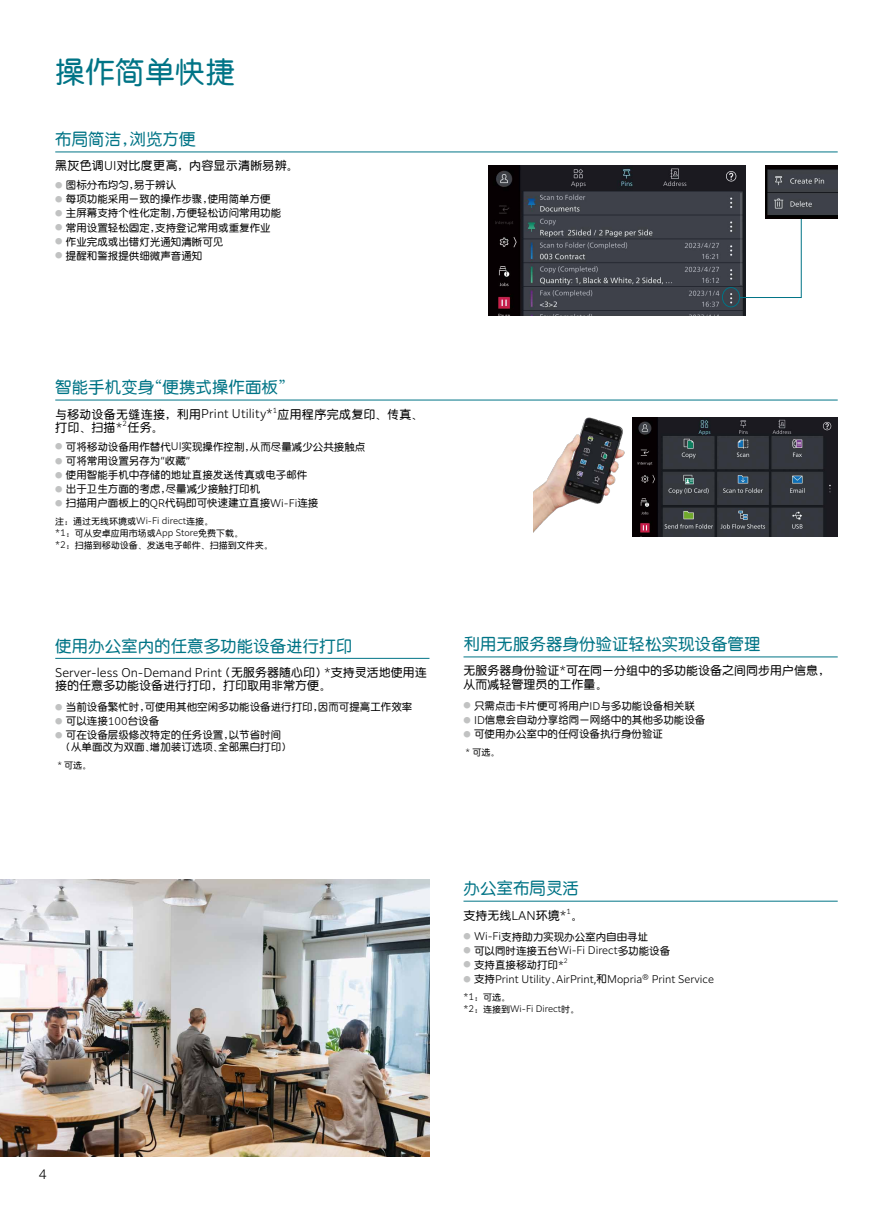
<style>
.page{position:relative;width:893px;height:1212px;background:#fff}
.page>*{position:absolute;margin:0;border:0;box-sizing:border-box;transform-origin:0 0}
.t1{font:30px "H Ye 3 gs G Bpc EUC H";color:#007486}
.t2{font:16.5px "H Ye 3 gs G Bpc EUC H";color:#007486}
.t3{font:300 12.75px "Clarimo UDPE";color:#000}
.t4{font:12px/13.5px "H Ye 3 gs G Bpc EUC H";color:#000}
.t5{font:12px/13.5px "H Ye 3 gs G Bpc EUC H";letter-spacing:.025em;color:#000}
.t6{font:300 12px "Clarimo UDPE";color:#000}
.t7{font:12px "H Ye 3 gs G Bpc EUC H";letter-spacing:.02em;color:#000}
.t8{font:10.5px/12px "H Ye 3 gs G Bpc EUC H";color:#000}
.t9{font:300 10.5px "Clarimo UDPE";color:#000}
.t10{font:9px/12px "H Ye 3 gs G Bpc EUC H";color:#000}
.t11{font:300 9px "Clarimo UDPE";color:#000}
.t12{font:300 7.05px "Clarimo UDPE";color:#000}
.t13{font:300 6.15px "Clarimo UDPE";color:#000}
.s1{font-family:"Clarimo UDPE";font-weight:300}
.s2{font-family:"UD Shin Go SC Gbe";font-size:7.35px;color:#c1c2c2}
.s3{font-family:"H Ye 3 gs G Bpc EUC H";font-weight:400}
.s4{font-family:"Clarimo UDPE";font-weight:300;font-size:8.25px}
.s5{font-family:"H Ye 3 gs G Bpc EUC H";font-weight:400;font-size:12px}
.s6{font-family:"UD Shin Go SC Gbe";font-weight:400;font-size:7.35px;color:#c1c2c2}
</style>
<div class="page">
<hr style="left:55px;top:152px;width:783px;height:1px;background:#007486">
<hr style="left:463px;top:901px;width:375px;height:1px;background:#007486">
<hr style="left:463px;top:657px;width:375px;height:1px;background:#007486">
<hr style="left:55px;top:658px;width:374px;height:1px;background:#007486">
<img style="left:0;top:880px;width:430px;height:277px">
<hr style="left:55px;top:400px;width:783px;height:1px;background:#007486">
<img style="left:489px;top:165px;width:256px;height:150px">
<div style="left:722px;top:287px;width:18px;height:20px;border:1px solid #007486;border-radius:50%"></div>
<svg style="left:739px;top:214px;width:63px;height:84px"></svg>
<img style="left:766px;top:166px;width:72px;height:52px">
<img style="left:633px;top:417px;width:204px;height:119px">
<img style="left:533px;top:417px;width:91px;height:116px">
<h1 class="t1" style="left:55px;top:57px;width:182px">操作简单快捷</h1>
<h2 class="t2" style="left:55px;top:131px;width:142px">布局简洁，浏览方便</h2>
<p class="t7" style="left:55px;top:160px;width:245px">黑灰色调<span class="s1">UI</span>对比度更高，内容显示清晰易辨。</p>
<p class="t8" style="left:55px;top:179px;width:122px"><span class="s2">●</span> 图标分布均匀，易于辨认</p>
<p class="t8" style="left:55px;top:193px;width:217px"><span class="s2">●</span> 每项功能采用一致的操作步骤，使用简单方便</p>
<p class="t8" style="left:55px;top:207px;width:227px"><span class="s2">●</span> 主屏幕支持个性化定制，方便轻松访问常用功能</p>
<p class="t8" style="left:55px;top:221px;width:217px"><span class="s2">●</span> 常用设置轻松固定，支持登记常用或重复作业</p>
<p class="t8" style="left:55px;top:236px;width:170px"><span class="s2">●</span> 作业完成或出错灯光通知清晰可见</p>
<p class="t8" style="left:55px;top:250px;width:149px"><span class="s2">●</span> 提醒和警报提供细微声音通知</p>
<h2 class="t2" style="left:55px;top:379px;width:241px">智能手机变身“便携式操作面板”</h2>
<p class="t5" style="left:55px;top:407px;width:369px">与移动设备无缝连接，利用<span class="s1">Print Utility*</span><sup>1</sup>应用程序完成复印、传真、打印、扫描<span class="s1">*</span><sup>2</sup>任务。</p>
<p class="t8" style="left:55px;top:441px;width:312px"><span class="s2">●</span> 可将移动设备用作替代<span class="s1">UI</span>实现操作控制，从而尽量减少公共接触点</p>
<p class="t8" style="left:55px;top:455px;width:137px"><span class="s2">●</span> 可将常用设置另存为<span class="s1">“</span>收藏<span class="s1">”</span></p>
<p class="t8" style="left:55px;top:469px;width:254px"><span class="s2">●</span> 使用智能手机中存储的地址直接发送传真或电子邮件</p>
<p class="t8" style="left:55px;top:483px;width:206px"><span class="s2">●</span> 出于卫生方面的考虑，尽量减少接触打印机</p>
<p class="t8" style="left:55px;top:497px;width:265px"><span class="s2">●</span> 扫描用户面板上的<span class="s1">QR</span>代码即可快速建立直接<span class="s1">Wi-Fi</span>连接</p>
<p class="t10" style="left:55px;top:515px;width:219px">注：通过无线环境或<span class="s1">Wi-Fi direct</span>连接。<br><span class="s1">*1</span>：可从安卓应用市场或<span class="s1">App Store</span>免费下载。<br><span class="s1">*2</span>：扫描到移动设备、发送电子邮件、扫描到文件夹。</p>
<h2 class="t2" style="left:55px;top:637px;width:299px">使用办公室内的任意多功能设备进行打印</h2>
<p class="t6" style="left:55px;top:663px;width:373px">Server-less On-Demand Print<span class="s3">（无服务器随心印）</span>*<span class="s3">支持灵活地使用连</span></p>
<p class="t4" style="left:55px;top:679px;width:278px">接的任意多功能设备进行打印，打印取用非常方便。</p>
<p class="t8" style="left:55px;top:701px;width:359px"><span class="s2">●</span> 当前设备繁忙时，可使用其他空闲多功能设备进行打印，因而可提高工作效率</p>
<p class="t8" style="left:55px;top:715px;width:105px"><span class="s2">●</span> 可以连接<span class="s1">100</span>台设备</p>
<p class="t8" style="left:61px;top:729px;width:232px;text-indent:-5px"><span class="s2">●</span> 可在设备层级修改特定的任务设置，以节省时间（从单面改为双面、增加装订选项、全部黑白打印）</p>
<p class="t10" style="left:57px;top:759px;width:35px"><span class="s4">*</span> 可选。</p>
<h2 class="t2" style="left:463px;top:636px;width:298px">利用无服务器身份验证轻松实现设备管理</h2>
<p class="t4" style="left:463px;top:664px;width:368px">无服务器身份验证<span class="s1">*</span>可在同一分组中的多功能设备之间同步用户信息，从而减轻管理员的工作量。</p>
<p class="t8" style="left:463px;top:700px;width:233px"><span class="s2">●</span> 只需点击卡片便可将用户<span class="s1">ID</span>与多功能设备相关联</p>
<p class="t8" style="left:463px;top:714px;width:243px"><span class="s2">●</span> <span class="s1">ID</span>信息会自动分享给同一网络中的其他多功能设备</p>
<p class="t8" style="left:463px;top:728px;width:201px"><span class="s2">●</span> 可使用办公室中的任何设备执行身份验证</p>
<p class="t10" style="left:466px;top:746px;width:35px"><span class="s4">*</span> 可选。</p>
<h2 class="t2" style="left:463px;top:880px;width:117px">办公室布局灵活</h2>
<p class="t4" style="left:463px;top:908px;width:104px">支持无线<span class="s1">LAN</span>环境<span class="s1">*</span></p>
<p class="t12" style="left:566px;top:905px;width:18px">1<span class="s5">。</span></p>
<p class="t8" style="left:463px;top:930px;width:186px"><span class="s2">●</span> <span class="s1">Wi-Fi</span>支持助力实现办公室内自由寻址</p>
<p class="t8" style="left:463px;top:944px;width:208px"><span class="s2">●</span> 可以同时连接五台<span class="s1">Wi-Fi Direct</span>多功能设备</p>
<p class="t8" style="left:463px;top:959px;width:102px"><span class="s2">●</span> 支持直接移动打印<span class="s1">*</span></p>
<p class="t13" style="left:564px;top:956px;width:5px">2</p>
<p class="t9" style="left:463px;top:970px;width:252px"><span class="s6">●</span> <span class="s3">支持</span>Print Utility<span class="s3">、</span>AirPrint,<span class="s3">和</span>Mopria® Print Service</p>
<p class="t10" style="left:463px;top:991px;width:48px"><span class="s1">*1</span>：可选。</p>
<p class="t11" style="left:463px;top:1001px;width:117px">*2<span class="s3">：连接到</span>Wi-Fi Direct<span class="s3">时。</span></p>
<p class="t3" style="left:39px;top:1164px;width:10px">4</p>
</div>
